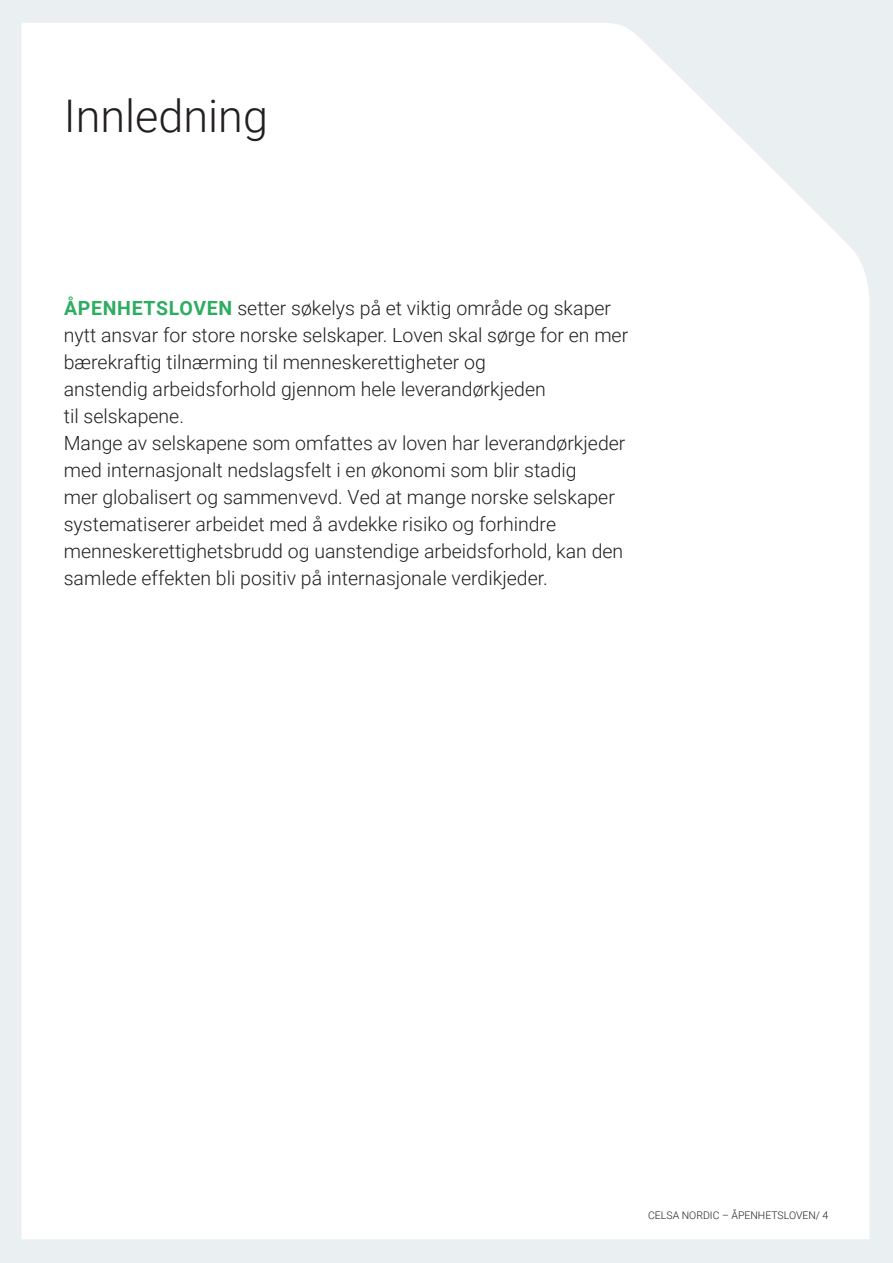
<style>
.page{position:relative;width:893px;height:1263px;background:#fff}
.page>*{position:absolute;margin:0;border:0;box-sizing:border-box;transform-origin:0 0}
.Tittel_1_Sort{font:300 45px "Roboto";color:#231f20}
.Ingress{font:300 19.5px/27px "Roboto";color:#231f20}
.t1{font:300 10.5px "Roboto";color:#231f20}
.s1{font-weight:700;color:#2dad62}
</style>
<div class="page">
<div style="left:0;top:0;width:892px;height:1263px;background:#eaf0f1"></div>
<div style="left:22px;top:23px;width:847px;height:1216px;background:#fff"></div>
<p class="Tittel_1_Sort" style="left:64px;top:85px;width:206px">Innledning</p>
<p class="Ingress" style="left:64px;top:294px;width:566px"><span class="s1">ÅPENHETSLOVEN</span> setter søkelys på et viktig område og skaper nytt ansvar for store norske selskaper. Loven skal sørge for en mer bærekraftig tilnærming til menneskerettigheter og</p>
<p class="Ingress" style="left:64px;top:375px;width:484px">anstendig arbeidsforhold gjennom hele leverandørkjeden til selskapene.</p>
<p class="Ingress" style="left:64px;top:429px;width:563px">Mange av selskapene som omfattes av loven har leverandørkjeder med internasjonalt nedslagsfelt i en økonomi som blir stadig<br>mer globalisert og sammenvevd. Ved at mange norske selskaper systematiserer arbeidet med å avdekke risiko og forhindre menneskerettighetsbrudd og uanstendige arbeidsforhold, kan den samlede effekten bli positiv på internasjonale verdikjeder.</p>
<p class="t1" style="left:648px;top:1208px;width:182px">CELSA NORDIC – ÅPENHETSLOVEN/ 4</p>
</div>
